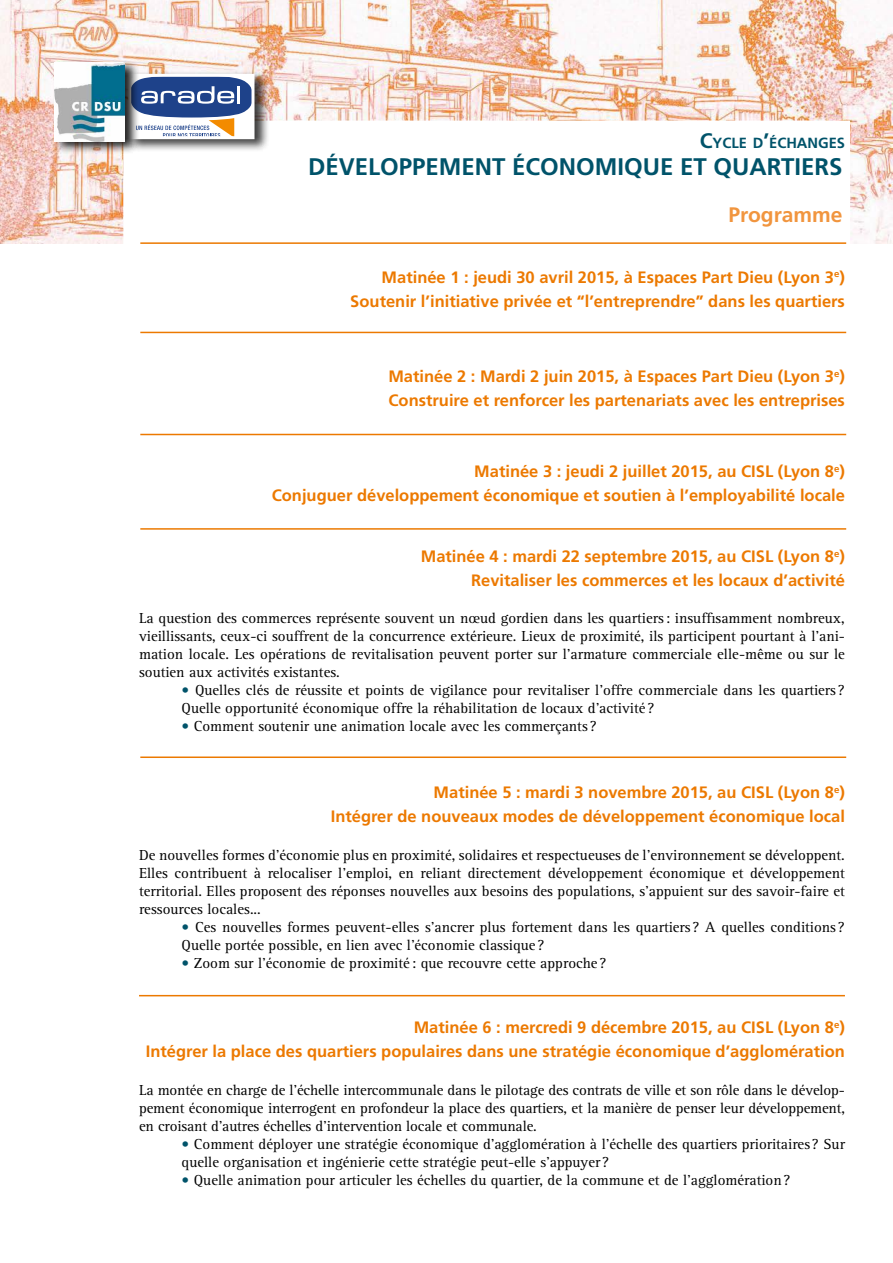
<style>
.page{position:relative;width:893px;height:1263px;background:#fff}
.page>*{position:absolute;margin:0;border:0;box-sizing:border-box;transform-origin:0 0}
.t1{font:700 24px "Frutiger";color:#00536a}
.t2{font:700 21px "Frutiger";color:#f1953e}
.t3{font:700 16.5px "Frutiger";color:#ec7900}
.t4{font:15px/18px "Rotis Serif";color:#000;text-align:justify}
.t5{font:700 14.7px "Frutiger";color:#00536a}
.s1{font-size:21px}
.s2{color:#00536a}
</style>
<div class="page">
<img style="left:0;top:0;width:893px;height:244px">
<div style="left:127px;top:124px;width:719px;height:272px;background:#fff"></div>
<hr style="left:140px;top:242px;width:706px;height:2px;background:#ec7900">
<hr style="left:140px;top:332px;width:706px;height:1px;background:#ec7900">
<hr style="left:140px;top:528px;width:706px;height:2px;background:#ec7900">
<hr style="left:140px;top:434px;width:706px;height:1px;background:#ec7900">
<hr style="left:140px;top:756px;width:706px;height:2px;background:#ec7900">
<hr style="left:139px;top:995px;width:706px;height:1px;background:#ec7900">
<div style="left:127px;top:70px;width:143px;height:82px;background:#000;opacity:.75"></div>
<svg style="left:139px;top:78px;width:111px;height:57px"></svg>
<div style="left:128px;top:74px;width:126px;height:65px;border:3px solid #fff"></div>
<div style="left:53px;top:59px;width:86px;height:95px;background:#000;opacity:.86"></div>
<img style="left:54px;top:63px;width:71px;height:78px">
<p class="t5" style="left:700px;top:134px;width:147px"><span class="s1">C</span>YCLE D<span class="s1">’</span>ÉCHANGES</p>
<p class="t1" style="left:308px;top:152px;width:536px">DÉVELOPPEMENT ÉCONOMIQUE ET QUARTIERS</p>
<p class="t2" style="left:728px;top:203px;width:115px">Programme</p>
<p class="t3" style="left:382px;top:267px;width:465px">Matinée 1 : jeudi 30 avril 2015, à Espaces Part Dieu (Lyon 3<sup>e</sup>)</p>
<p class="t3" style="left:350px;top:291px;width:496px">Soutenir l’initiative privée et “l’entreprendre” dans les quartiers</p>
<p class="t3" style="left:388px;top:367px;width:458px">Matinée 2 : Mardi 2 juin 2015, à Espaces Part Dieu (Lyon 3<sup>e</sup>)</p>
<p class="t3" style="left:389px;top:390px;width:458px">Construire et renforcer les partenariats avec les entreprises</p>
<p class="t3" style="left:474px;top:462px;width:372px">Matinée 3 : jeudi 2 juillet 2015, au CISL (Lyon 8<sup>e</sup>)</p>
<p class="t3" style="left:272px;top:485px;width:575px">Conjuguer développement économique et soutien à l’employabilité locale</p>
<p class="t3" style="left:421px;top:547px;width:426px">Matinée 4 : mardi 22 septembre 2015, au CISL (Lyon 8<sup>e</sup>)</p>
<p class="t3" style="left:471px;top:570px;width:375px">Revitaliser les commerces et les locaux d’activité</p>
<p class="t4" style="left:139px;top:610px;width:707px">La question des commerces représente souvent un nœud gordien dans les quartiers: insuffisamment nombreux, vieillissants, ceux-ci souffrent de la concurrence extérieure. Lieux de proximité, ils participent pourtant à l’ani&shy;mation locale. Les opérations de revitalisation peuvent porter sur l’armature commerciale elle-même ou sur le soutien aux activités existantes.</p>
<p class="t4" style="left:182px;top:682px;width:665px"><span class="s2">•</span> Quelles clés de réussite et points de vigilance pour revitaliser l’offre commerciale dans les quartiers ?<br>Quelle opportunité économique offre la réhabilitation de locaux d’activité ?</p>
<p class="t4" style="left:182px;top:718px;width:417px"><span class="s2">•</span> Comment soutenir une animation locale avec les commerçants ?</p>
<p class="t3" style="left:434px;top:783px;width:413px">Matinée 5 : mardi 3 novembre 2015, au CISL (Lyon 8<sup>e</sup>)</p>
<p class="t3" style="left:331px;top:807px;width:516px">Intégrer de nouveaux modes de développement économique local</p>
<p class="t4" style="left:139px;top:846px;width:707px">De nouvelles formes d’économie plus en proximité, solidaires et respectueuses de l’environnement se développent.<br>Elles contribuent à relocaliser l’emploi, en reliant directement développement économique et développement territorial. Elles proposent des réponses nouvelles aux besoins des populations, s’appuient sur des savoir-faire et ressources locales...</p>
<p class="t4" style="left:182px;top:918px;width:665px"><span class="s2">•</span> Ces nouvelles formes peuvent-elles s’ancrer plus fortement dans les quartiers ? A quelles conditions ?<br>Quelle portée possible, en lien avec l’économie classique ?</p>
<p class="t4" style="left:182px;top:954px;width:426px"><span class="s2">•</span> Zoom sur l’économie de proximité : que recouvre cette approche ?</p>
<p class="t3" style="left:414px;top:1018px;width:433px">Matinée 6 : mercredi 9 décembre 2015, au CISL (Lyon 8<sup>e</sup>)</p>
<p class="t3" style="left:146px;top:1041px;width:700px">Intégrer la place des quartiers populaires dans une stratégie économique d’agglomération</p>
<p class="t4" style="left:139px;top:1081px;width:707px">La montée en charge de l’échelle intercommunale dans le pilotage des contrats de ville et son rôle dans le dévelop&shy;pement économique interrogent en profondeur la place des quartiers, et la manière de penser leur développement, en croisant d’autres échelles d’intervention locale et communale.</p>
<p class="t4" style="left:182px;top:1135px;width:665px"><span class="s2">•</span> Comment déployer une stratégie économique d’agglomération à l’échelle des quartiers prioritaires ? Sur quelle organisation et ingénierie cette stratégie peut-elle s’appuyer ?</p>
<p class="t4" style="left:182px;top:1171px;width:610px"><span class="s2">•</span> Quelle animation pour articuler les échelles du quartier, de la commune et de l’agglomération?</p>
</div>
